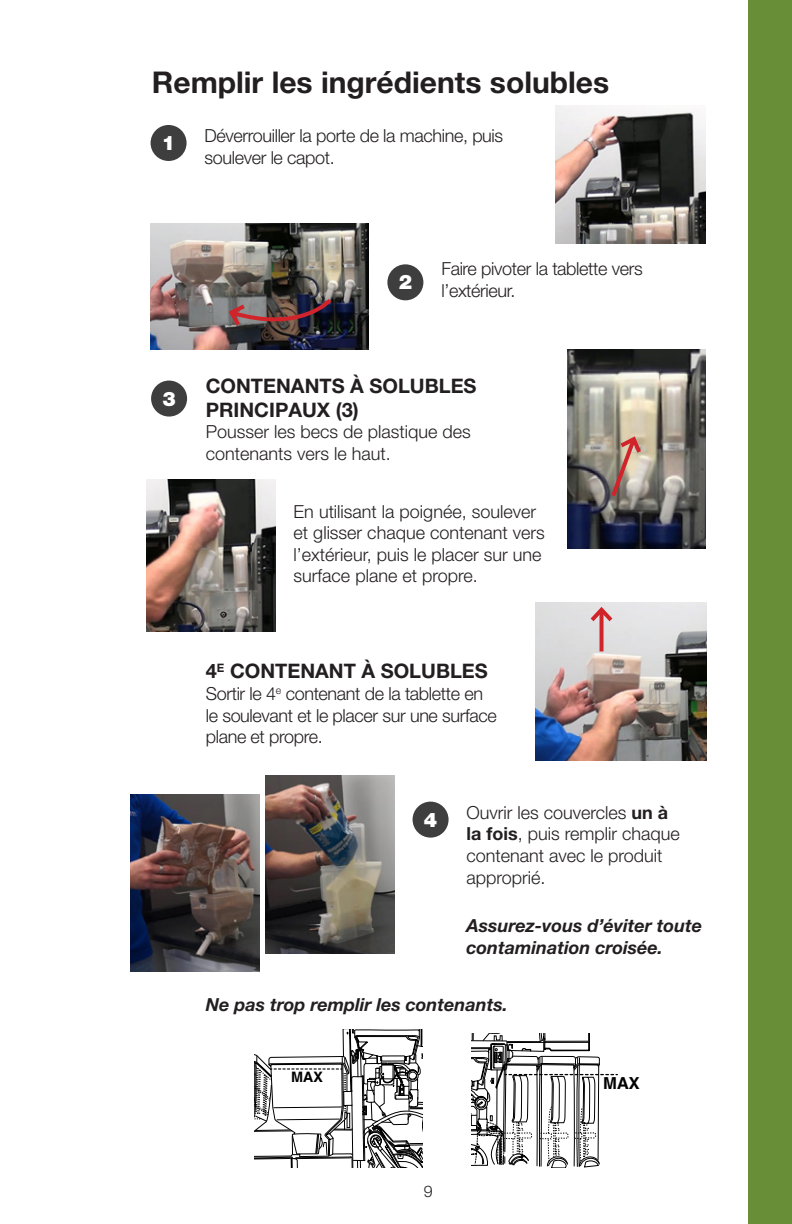
<style>
.page{position:relative;width:792px;height:1224px;background:#fff}
.page>*{position:absolute;margin:0;border:0;box-sizing:border-box;transform-origin:0 0}
.Titres_2{font:700 30px "Helvetica Neue LT Pro";color:#231f20}
.Paragraphes{font:700 20px/24px "Helvetica Neue LT Pro";color:#231f20}
.Chiffres_Cercles{font:900 20px "Helvetica Neue LT Pro";color:#fff}
.Paragraphes-2{font:300 18px/21.6px "Helvetica Neue LT Pro";color:#231f20}
.Paragraphes-3{font:300 18px/21.6px "Helvetica Neue LT Pro";letter-spacing:-.02em;color:#231f20}
.Paragraphes-4{font:italic 700 18px/21.6px "Helvetica Neue LT Pro";color:#231f20}
.Titres_2-2{font:300 18px/21.6px "Helvetica Neue LT Pro";letter-spacing:-.02em;color:#231f20}
.t1{font:700 16.6px "Helvetica World";color:#000001}
.t2{font:300 16px "Helvetica Neue LT Pro";color:#231f20}
.t3{font:700 14.4px "Helvetica World";color:#000001}
.s1{font-weight:700}
</style>
<div class="page">
<div style="left:749px;top:0;width:43px;height:1224px;background:#698e38"></div>
<div style="left:151px;top:125px;width:36px;height:36px;background:#3e3e3f;border-radius:50%"></div>
<div style="left:387px;top:264px;width:36px;height:36px;background:#3e3e3f;border-radius:50%"></div>
<div style="left:151px;top:381px;width:36px;height:36px;background:#3e3e3f;border-radius:50%"></div>
<div style="left:413px;top:802px;width:36px;height:36px;background:#3e3e3f;border-radius:50%"></div>
<img style="left:556px;top:105px;width:150px;height:138px">
<img style="left:151px;top:223px;width:218px;height:127px">
<img style="left:222px;top:268px;width:114px;height:82px">
<img style="left:147px;top:479px;width:129px;height:153px">
<img style="left:535px;top:603px;width:171px;height:157px">
<svg style="left:600px;top:626px;width:4px;height:25px"></svg>
<svg style="left:586px;top:604px;width:31px;height:22px"></svg>
<img style="left:131px;top:794px;width:129px;height:177px">
<svg style="left:472px;top:1034px;width:145px;height:134px"></svg>
<svg style="left:255px;top:1030px;width:167px;height:138px"></svg>
<img style="left:266px;top:776px;width:128px;height:177px">
<img style="left:568px;top:349px;width:137px;height:199px">
<svg style="left:608px;top:434px;width:36px;height:67px;background:#b19386"></svg>
<p class="Titres_2" style="left:152px;top:64px;width:459px">Remplir les ingrédients solubles</p>
<p class="Titres_2-2" style="left:205px;top:124px;width:300px">Déverrouiller la porte de la machine, puis soulever le capot.</p>
<p class="Chiffres_Cercles" style="left:162px;top:131px;width:15px">1</p>
<p class="Chiffres_Cercles" style="left:399px;top:270px;width:15px">2</p>
<p class="Paragraphes-3" style="left:441px;top:258px;width:203px">Faire pivoter la tablette vers l’extérieur.</p>
<p class="Chiffres_Cercles" style="left:162px;top:387px;width:15px">3</p>
<p class="Paragraphes" style="left:206px;top:373px;width:272px">CONTENANTS À SOLUBLES<br>PRINCIPAUX (3)</p>
<p class="Paragraphes-2" style="left:206px;top:421px;width:267px">Pousser les becs de plastique des contenants vers le haut.</p>
<p class="Paragraphes-2" style="left:294px;top:500px;width:253px">En utilisant la poignée, soulever et glisser chaque contenant vers l’extérieur, puis le placer sur une surface plane et propre.</p>
<p class="Paragraphes" style="left:206px;top:659px;width:284px">4<sup>E</sup> CONTENANT À SOLUBLES</p>
<p class="Paragraphes-3" style="left:206px;top:682px;width:293px">Sortir le 4<sup>e</sup> contenant de la tablette en le soulevant et le placer sur une surface plane et propre.</p>
<p class="Chiffres_Cercles" style="left:424px;top:808px;width:15px">4</p>
<p class="Paragraphes-2" style="left:467px;top:801px;width:215px">Ouvrir les couvercles <span class="s1">un à la fois</span>, puis remplir chaque contenant avec le produit approprié.</p>
<p class="Paragraphes-4" style="left:467px;top:915px;width:237px">Assurez-vous d’éviter toute contamination croisée.</p>
<p class="Paragraphes-4" style="left:206px;top:994px;width:304px">Ne pas trop remplir les contenants.</p>
<p class="t3" style="left:291px;top:1068px;width:33px">MAX</p>
<p class="t1" style="left:603px;top:1074px;width:38px">MAX</p>
<p class="t2" style="left:424px;top:1181px;width:10px">9</p>
</div>
